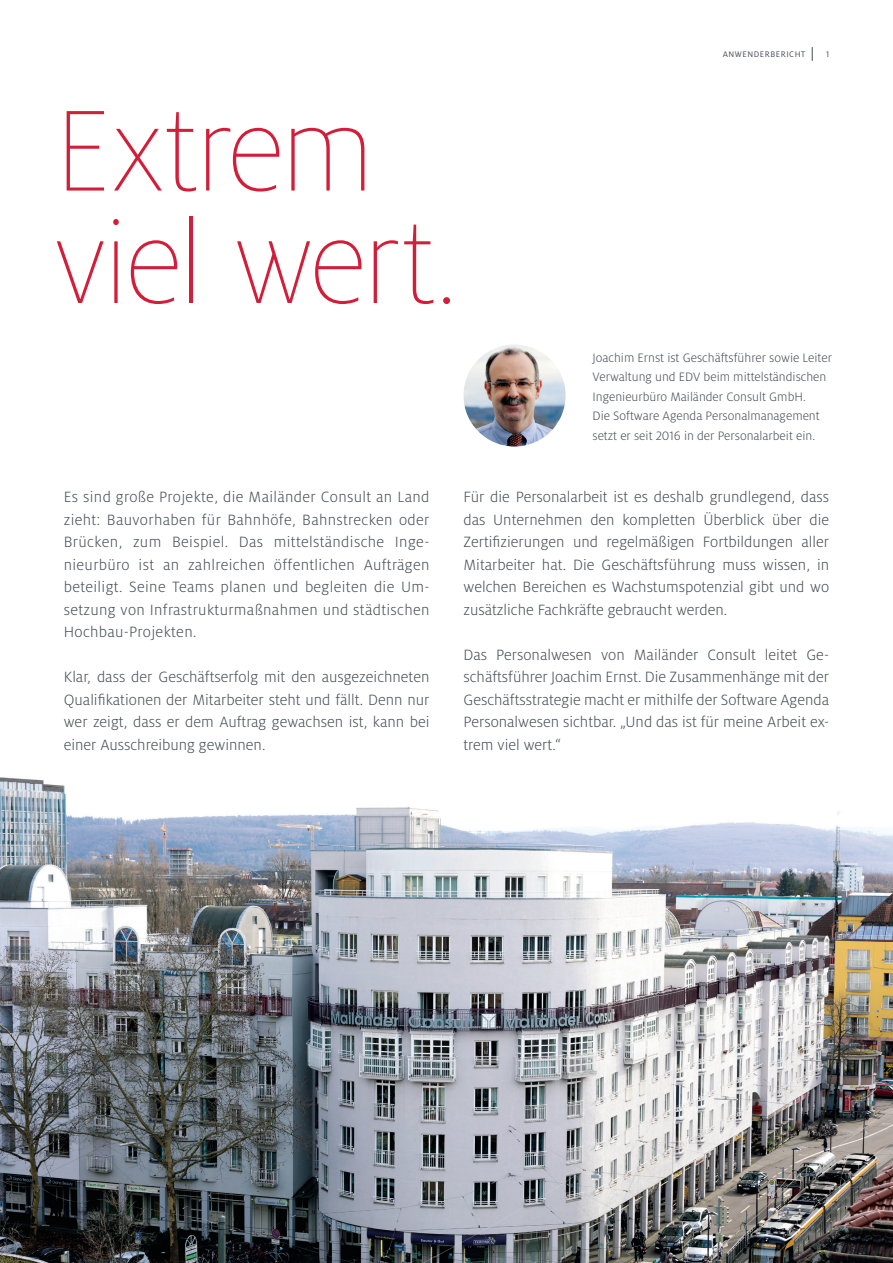
<style>
.page{position:relative;width:893px;height:1263px;background:#fff}
.page>*{position:absolute;margin:0;border:0;box-sizing:border-box;transform-origin:0 0}
.t1{font:100 127.5px/112.5px "Milo OT";letter-spacing:-.035em;color:#d31e39}
.t2{font:300 16.5px/22.5px "Milo OT";color:#464e56;text-align:justify}
.t3{font:300 13.5px/19.5px "Milo OT";color:#464e56}
.t4{font:9px "Milo OT";letter-spacing:.06em;color:#464e56}
</style>
<div class="page">
<img style="left:0;top:777px;width:892px;height:486px">
<img style="left:463px;top:344px;width:103px;height:102px;border-radius:51px">
<svg style="left:812px;top:47px;width:1px;height:14px"></svg>
<p class="t4" style="left:723px;top:49px;width:84px">ANWENDERBERICHT</p>
<p class="t4" style="left:826px;top:49px;width:5px">1</p>
<h1 class="t1" style="left:54px;top:96px;width:406px">Extrem viel wert.</h1>
<p class="t3" style="left:592px;top:348px;width:241px">Joachim Ernst ist Geschäftsführer sowie Leiter Verwaltung und EDV beim mittelständischen Ingenieurbüro Mailänder Consult GmbH.<br>Die Software Agenda Personalmanagement setzt er seit 2016 in der Personalarbeit ein.</p>
<p class="t2" style="left:64px;top:486px;width:367px">Es sind große Projekte, die Mailänder Consult an Land zieht: Bauvorhaben für Bahnhöfe, Bahnstrecken oder Brücken, zum Beispiel. Das mittelständische Inge&shy;nieurbüro ist an zahlreichen öffentlichen Aufträgen beteiligt. Seine Teams planen und begleiten die Um&shy;setzung von Infrastrukturmaßnahmen und städtischen Hochbau-Projekten.</p>
<p class="t2" style="left:64px;top:666px;width:367px">Klar, dass der Geschäftserfolg mit den ausgezeichneten Qualifikationen der Mitarbeiter steht und fällt. Denn nur wer zeigt, dass er dem Auftrag gewachsen ist, kann bei einer Ausschreibung gewinnen.</p>
<p class="t2" style="left:463px;top:486px;width:367px">Für die Personalarbeit ist es deshalb grundlegend, dass das Unternehmen den kompletten Überblick über die Zertifizierungen und regelmäßigen Fortbildungen aller Mitarbeiter hat. Die Geschäftsführung muss wissen, in welchen Bereichen es Wachstumspotenzial gibt und wo zusätzliche Fachkräfte gebraucht werden.</p>
<p class="t2" style="left:463px;top:643px;width:367px">Das Personalwesen von Mailänder Consult leitet Ge&shy;schäftsführer Joachim Ernst. Die Zusammenhänge mit der Geschäftsstrategie macht er mithilfe der Software Agenda Personalwesen sichtbar. „Und das ist für meine Arbeit ex&shy;trem viel wert.“</p>
</div>
